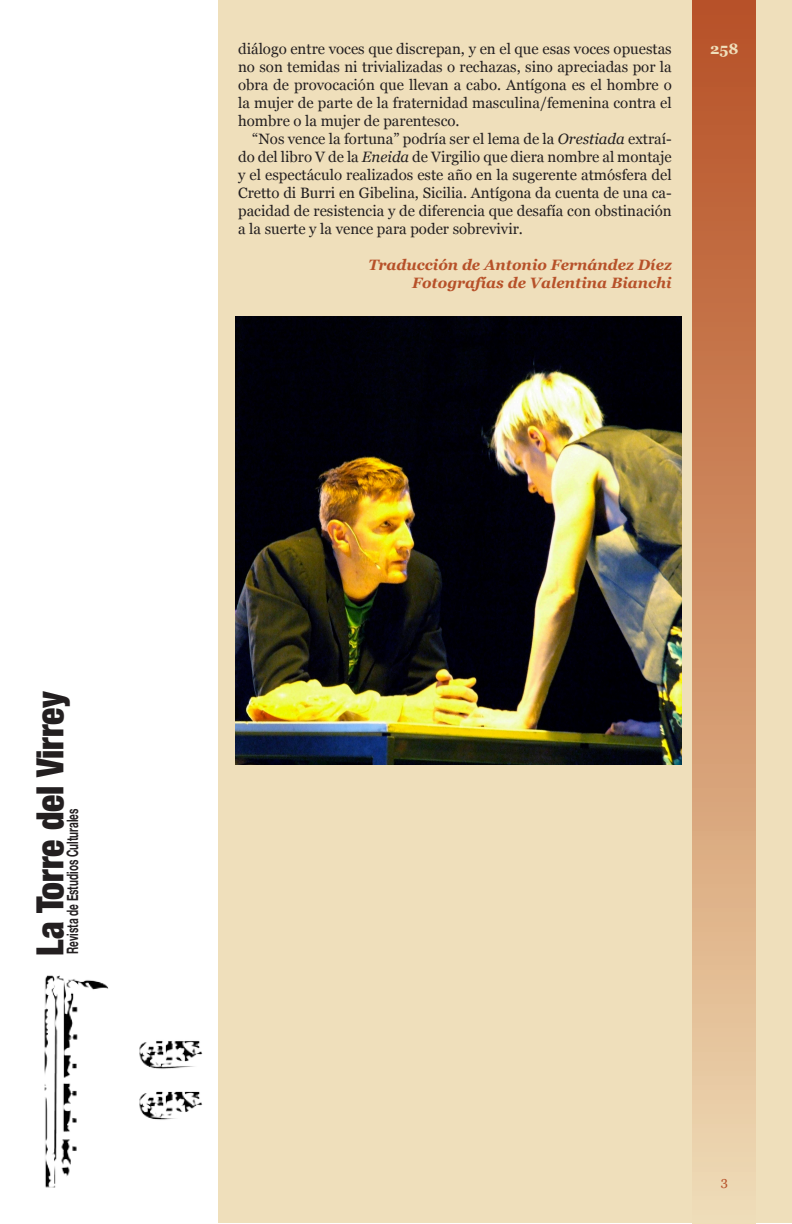
<style>
.page{position:relative;width:792px;height:1224px;background:#fff}
.page>*{position:absolute;margin:0;border:0;box-sizing:border-box;transform-origin:0 0}
.t1{font:900 condensed 37.5px "Helvetica Neue";color:#231f20;scale:.95 1}
.t2{font:700 15.8px "Helvetica Neue";color:#231f20;scale:.63 1}
.t3{font:15px/18px "Georgia";color:#231f20;text-align:justify}
.t4{font:italic 700 15px "Georgia";color:#b75129}
.t5{font:700 15px "Georgia";color:#efdfbb}
.s1{font-style:italic}
</style>
<div class="page">
<div style="left:218px;top:0;width:574px;height:1224px;background:#efdfbb"></div>
<div style="left:693px;top:0;width:63px;height:1224px;background:linear-gradient(to bottom,#b54d22,#eed9b1)"></div>
<img style="left:44px;top:975px;width:159px;height:213px">
<img style="left:235px;top:316px;width:447px;height:449px">
<p class="t3" style="left:238px;top:40px;width:435px">diálogo entre voces que discrepan, y en el que esas voces opuestas no son temidas ni trivializadas o rechazas, sino apreciadas por la obra de provocación que llevan a cabo. Antígona es el hombre o la mujer de parte de la fraternidad masculina/femenina contra el hombre o la mujer de parentesco.</p>
<p class="t3" style="left:238px;top:130px;width:435px;text-indent:14px">“Nos vence la fortuna” podría ser el lema de la <span class="s1">Orestiada</span> extraí&shy;do del libro V de la <span class="s1">Eneida</span> de Virgilio que diera nombre al montaje y el espectáculo realizados este año en la sugerente atmósfera del Cretto di Burri en Gibelina, Sicilia. Antígona da cuenta de una ca&shy;pacidad de resistencia y de diferencia que desafía con obstinación a la suerte y la vence para poder sobrevivir.</p>
<p class="t4" style="left:368px;top:256px;width:305px">Traducción de Antonio Fernández Díez</p>
<p class="t4" style="left:412px;top:274px;width:261px">Fotografías de Valentina Bianchi</p>
<p class="t5" style="left:710px;top:40px;width:30px">258</p>
<h1 class="t1" style="left:27px;top:956px;width:280px;rotate:-90deg">La Torre del Virrey</h1>
<p class="t2" style="left:63px;top:954px;width:232px;rotate:-90deg">Revista de Estudios Culturales</p>
</div>
